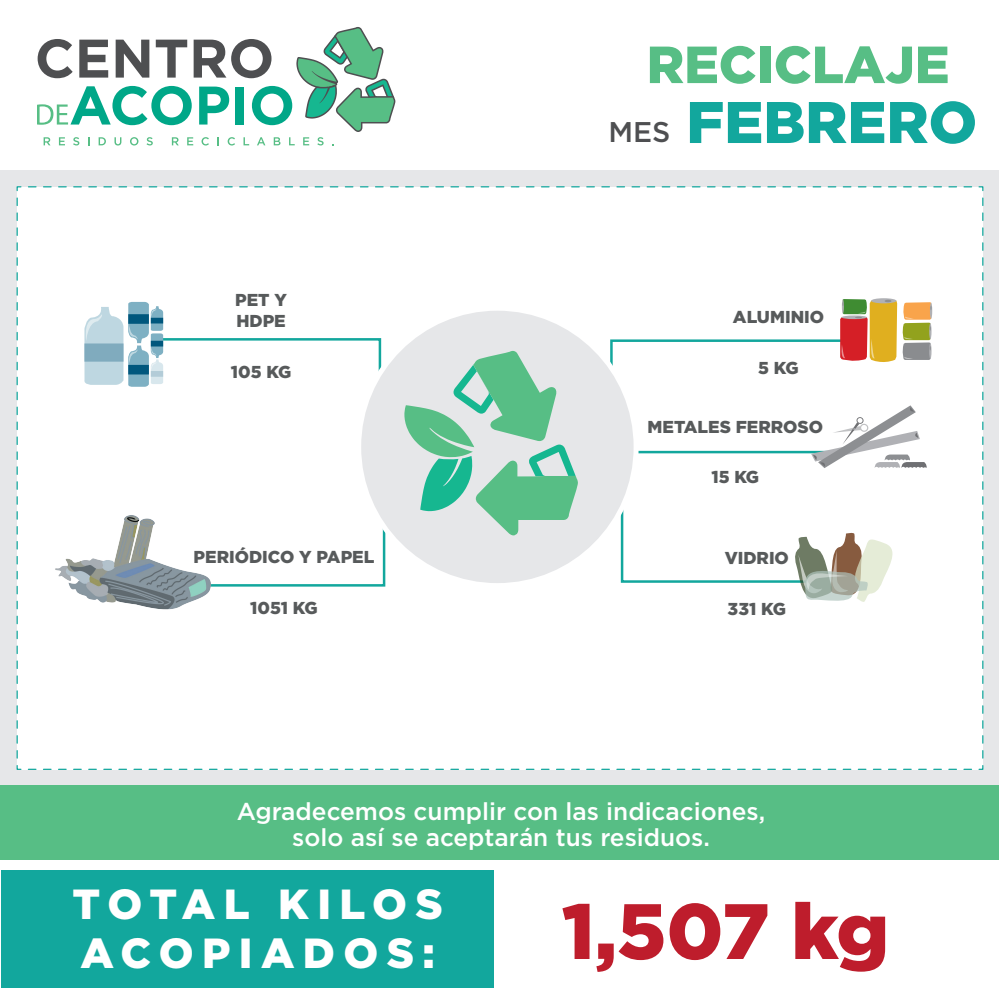
<style>
.page{position:relative;width:1000px;height:1000px;background:#fff}
.page>*{position:absolute;margin:0;border:0;box-sizing:border-box;transform-origin:0 0}
.t1{font:900 78.25px "Gotham";color:#be1d2c}
.t2{font:900 58.62px "Gotham";color:#12a79d}
.t3{font:900 52.12px "Gotham";color:#57be85}
.t4{font:900 42.12px "Gotham";letter-spacing:.195em;color:#fff}
.t5{font:500 24.38px/26.1px "Gotham";color:#fff;text-align:center}
.t6{font:900 17.25px/21px "Gotham";color:#575a5b}
.s1{font-weight:500;font-size:28.5px;color:#4e4f51}
</style>
<div class="page">
<div style="left:0;top:171px;width:999px;height:642px;background:#e6e7e9"></div>
<div style="left:0;top:785px;width:999px;height:75px;background:#57be85"></div>
<div style="left:17px;top:187px;width:966px;height:582px;background:#fff"></div>
<svg style="left:16px;top:765px;width:956px;height:5px"></svg>
<svg style="left:16px;top:186px;width:6px;height:572px"></svg>
<svg style="left:28px;top:186px;width:956px;height:6px"></svg>
<svg style="left:978px;top:198px;width:6px;height:572px"></svg>
<div style="left:1px;top:870px;width:493px;height:117px;background:#12a79d"></div>
<svg style="left:37px;top:27px;width:358px;height:119px"></svg>
<svg style="left:217px;top:529px;width:169px;height:58px"></svg>
<svg style="left:84px;top:302px;width:298px;height:85px"></svg>
<svg style="left:620px;top:405px;width:307px;height:197px"></svg>
<svg style="left:871px;top:298px;width:25px;height:5px"></svg>
<svg style="left:610px;top:299px;width:322px;height:67px"></svg>
<img style="left:55px;top:515px;width:162px;height:95px">
<div style="left:359px;top:308px;width:277px;height:278px;background:#e6e7e9;border-radius:50%"></div>
<svg style="left:404px;top:351px;width:174px;height:184px"></svg>
<p class="t6" style="left:235px;top:289px;width:53px">PET Y<br>HDPE</p>
<p class="t6" style="left:231px;top:361px;width:62px">105 KG</p>
<p class="t6" style="left:194px;top:547px;width:182px">PERIÓDICO Y PAPEL</p>
<p class="t6" style="left:250px;top:597px;width:69px">1051 KG</p>
<h3 class="t3" style="left:647px;top:29px;width:304px">RECICLAJE</h3>
<h2 class="t2" style="left:608px;top:82px;width:370px"><span class="s1">MES</span> FEBRERO</h2>
<p class="t6" style="left:733px;top:307px;width:93px">ALUMINIO</p>
<p class="t6" style="left:758px;top:357px;width:42px">5 KG</p>
<p class="t6" style="left:648px;top:416px;width:177px">METALES FERROSO</p>
<p class="t6" style="left:711px;top:467px;width:49px">15 KG</p>
<p class="t6" style="left:725px;top:547px;width:66px">VIDRIO</p>
<p class="t6" style="left:728px;top:598px;width:60px">331 KG</p>
<h3 class="t5" style="left:237px;top:798px;width:530px">Agradecemos cumplir con las indicaciones, solo así se aceptarán tus residuos.</h3>
<h3 class="t4" style="left:72px;top:875px;width:372px">TOTAL KILOS</h3>
<h3 class="t4" style="left:80px;top:924px;width:356px">ACOPIADOS:</h3>
<h1 class="t1" style="left:562px;top:877px;width:329px">1,507 kg</h1>
</div>
